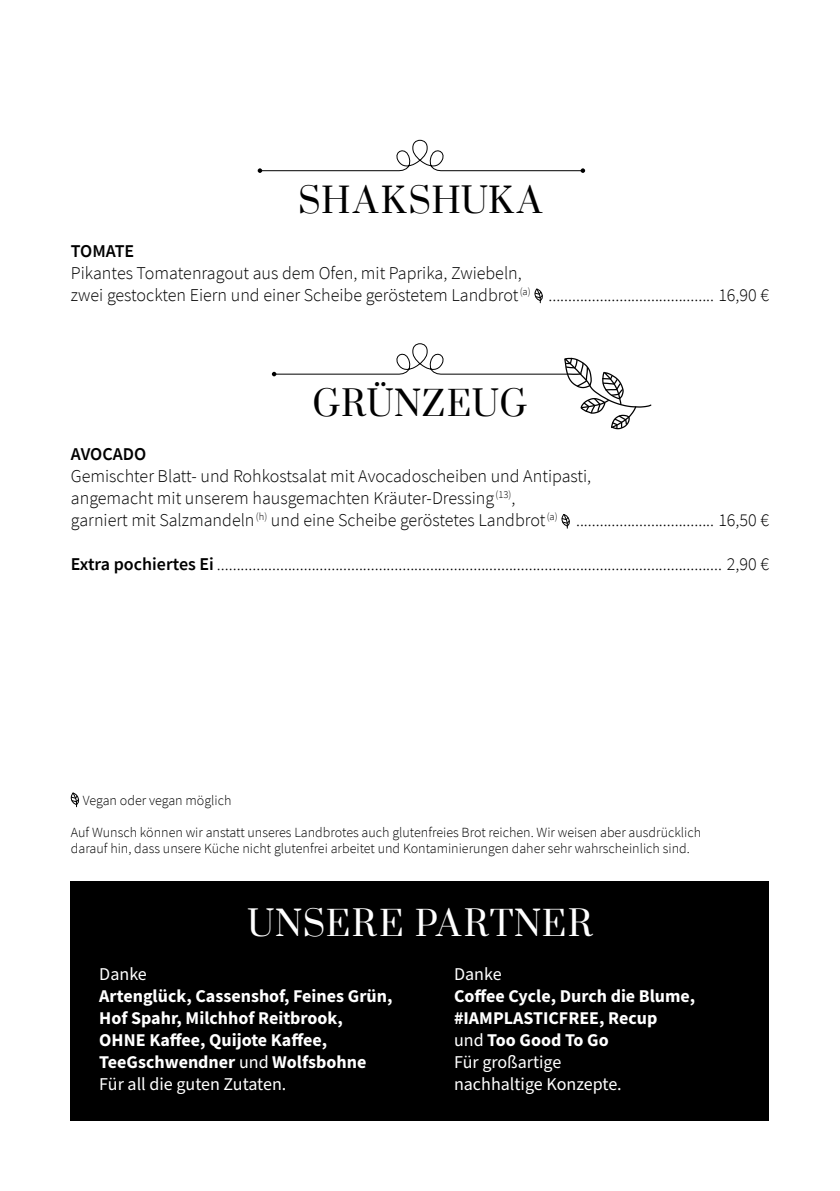
<style>
.page{position:relative;width:840px;height:1191px;background:#fff}
.page>*{position:absolute;margin:0;border:0;box-sizing:border-box;transform-origin:0 0}
.t1{font:34px "Prata";letter-spacing:.015em;color:#fff}
.t2{font:34px "Prata";letter-spacing:.04em;color:#000}
.t3{font:34px "Prata";letter-spacing:.015em;color:#000}
.t4{font:300 18px/22px "Source Sans Pro";color:#000}
.t5{font:700 18px/22px "Source Sans Pro";color:#fff}
.t6{font:600 18px "Source Sans Pro";color:#000}
.t7{font:18px "Source Sans Pro";color:#fff}
.t8{font:300 14px/16px "Source Sans Pro";color:#000}
.s1{font-weight:600}
.s2{font-weight:400}
</style>
<div class="page">
<div style="left:71px;top:881px;width:697px;height:239px;background:#000"></div>
<svg style="left:70px;top:792px;width:9px;height:15px"></svg>
<svg style="left:534px;top:288px;width:9px;height:15px"></svg>
<svg style="left:561px;top:514px;width:9px;height:15px"></svg>
<svg style="left:272px;top:343px;width:379px;height:86px"></svg>
<svg style="left:257px;top:139px;width:328px;height:34px"></svg>
<h1 class="t2" style="left:298px;top:172px;width:245px">SHAKSHUKA</h1>
<p class="t6" style="left:71px;top:239px;width:65px">TOMATE</p>
<p class="t4" style="left:71px;top:261px;width:699px">Pikantes Tomatenragout aus dem Ofen, mit Paprika, Zwiebeln,<br>zwei gestockten Eiern und einer Scheibe geröstetem Landbrot<sup>(a)</sup> .......................................... 16,90 €</p>
<h1 class="t3" style="left:312px;top:375px;width:216px">GRÜNZEUG</h1>
<p class="t6" style="left:71px;top:442px;width:77px">AVOCADO</p>
<p class="t4" style="left:71px;top:465px;width:699px">Gemischter Blatt- und Rohkostsalat mit Avocadoscheiben und Antipasti,<br>angemacht mit unserem hausgemachten Kräuter-Dressing<sup>(13)</sup>,<br>garniert mit Salzmandeln<sup>(h)</sup> und eine Scheibe geröstetes Landbrot<sup>(a)</sup> ................................... 16,50 €</p>
<p class="t4" style="left:71px;top:553px;width:699px"><span class="s1">Extra pochiertes Ei</span> ................................................................................................................................ 2,90 €</p>
<p class="t8" style="left:83px;top:792px;width:150px">Vegan oder vegan möglich</p>
<p class="t8" style="left:71px;top:824px;width:631px">Auf Wunsch können wir anstatt unseres Landbrotes auch glutenfreies Brot reichen. Wir weisen aber ausdrücklich darauf hin, dass unsere Küche nicht glutenfrei arbeitet und Kontaminierungen daher sehr wahrscheinlich sind.</p>
<h1 class="t1" style="left:247px;top:895px;width:347px">UNSERE PARTNER</h1>
<p class="t7" style="left:99px;top:962px;width:49px">Danke</p>
<p class="t5" style="left:99px;top:985px;width:294px">Artenglück, Cassenshof, Feines Grün,<br>Hof Spahr, Milchhof Reitbrook,<br>OHNE Kaffee, Quijote Kaffee,<br>TeeGschwendner <span class="s2">und</span> Wolfsbohne<br><span class="s2">Für all die guten Zutaten.</span></p>
<p class="t7" style="left:454px;top:962px;width:49px">Danke</p>
<p class="t5" style="left:454px;top:985px;width:243px">Coffee Cycle, Durch die Blume, #IAMPLASTICFREE, Recup<br><span class="s2">und</span> Too Good To Go<br><span class="s2">Für großartige<br>nachhaltige Konzepte.</span></p>
</div>
